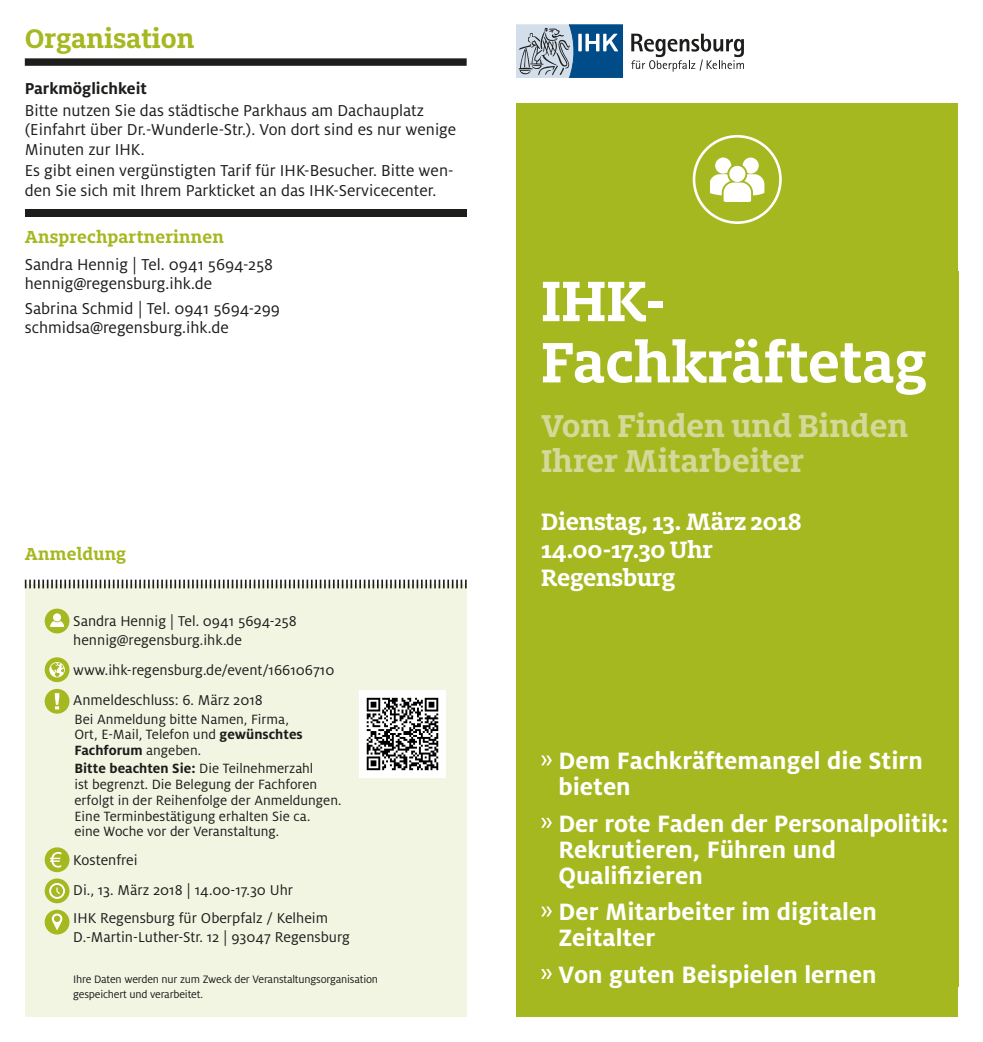
<style>
.page{position:relative;width:983px;height:1042px;background:#fff}
.page>*{position:absolute;margin:0;border:0;box-sizing:border-box;transform-origin:0 0}
.t1{font:700 63px/61.2px "Milo Slab Pro";color:#fff}
.t2{font:700 35px/35px "Milo Slab Pro";color:#d3da99}
.t3{font:700 29.75px "Milo Slab Pro";color:#a5b820}
.t4{font:700 26.25px/26.2px "Milo Pro";color:#fff}
.t5{font:700 26.25px/28px "Milo Slab Pro";letter-spacing:-.01em;color:#fff}
.t6{font:700 19.25px "Milo Slab OT";letter-spacing:.01em;color:#a5b820}
.t7{font:17.5px/19.2px "Milo Pro";color:#1d1d1b}
.t8{font:700 17.5px "Milo Pro";color:#1d1d1b}
.t9{font:15.75px/18.4px "Milo Pro";color:#1d1d1b}
.t10{font:14.88px/15.8px "Milo Pro";color:#1d1d1b}
.t11{font:11.9px/15.8px "Milo Pro";letter-spacing:-.015em;color:#1d1d1b}
.s1{font-weight:700}
</style>
<div class="page">
<svg style="left:516px;top:25px;width:106px;height:53px;background:#6c90ae"></svg>
<svg style="left:631px;top:34px;width:112px;height:38px"></svg>
<div style="left:516px;top:103px;width:441px;height:914px;background:#a5b820"></div>
<svg style="left:541px;top:755px;width:10px;height:10px"></svg>
<svg style="left:541px;top:818px;width:10px;height:10px"></svg>
<svg style="left:541px;top:906px;width:10px;height:10px"></svg>
<svg style="left:541px;top:969px;width:10px;height:10px"></svg>
<div style="left:25px;top:58px;width:441px;height:8px;background:#1d1d1b"></div>
<div style="left:25px;top:584px;width:441px;height:433px;background:#f3f5e3"></div>
<div style="left:45px;top:608px;width:24px;height:25px;background:#a5b820;border-radius:50%"></div>
<svg style="left:50px;top:613px;width:14px;height:14px"></svg>
<div style="left:45px;top:657px;width:24px;height:25px;background:#a5b820;border-radius:50%"></div>
<svg style="left:49px;top:662px;width:16px;height:15px"></svg>
<div style="left:45px;top:689px;width:24px;height:25px;background:#a5b820;border-radius:50%"></div>
<svg style="left:55px;top:693px;width:4px;height:16px"></svg>
<div style="left:45px;top:847px;width:24px;height:25px;background:#a5b820;border-radius:50%"></div>
<svg style="left:50px;top:852px;width:12px;height:15px"></svg>
<div style="left:45px;top:878px;width:24px;height:25px;background:#a5b820;border-radius:50%"></div>
<svg style="left:56px;top:887px;width:4px;height:7px"></svg>
<div style="left:49px;top:883px;width:16px;height:16px;border:2px solid #fff;border-radius:50%"></div>
<div style="left:45px;top:909px;width:24px;height:25px;background:#a5b820;border-radius:50%"></div>
<svg style="left:52px;top:913px;width:10px;height:17px"></svg>
<svg style="left:25px;top:579px;width:441px;height:9px"></svg>
<div style="left:25px;top:209px;width:441px;height:8px;background:#1d1d1b"></div>
<div style="left:692px;top:135px;width:89px;height:89px;border:3px solid #fff;border-radius:50%"></div>
<svg style="left:710px;top:158px;width:54px;height:44px"></svg>
<img style="left:359px;top:691px;width:86px;height:86px">
<h3 class="t3" style="left:25px;top:20px;width:171px">Organisation</h3>
<p class="t8" style="left:25px;top:79px;width:124px">Parkmöglichkeit</p>
<p class="t7" style="left:25px;top:101px;width:433px">Bitte nutzen Sie das städtische Parkhaus am Dachauplatz (Einfahrt über Dr.-Wunderle-Str.). Von dort sind es nur wenige<br>Minuten zur IHK.</p>
<p class="t7" style="left:25px;top:161px;width:430px">Es gibt einen vergünstigten Tarif für IHK-Besucher. Bitte wen&shy;den Sie sich mit Ihrem Parkticket an das IHK-Servicecenter.</p>
<p class="t6" style="left:25px;top:226px;width:200px">Ansprechpartnerinnen</p>
<p class="t7" style="left:25px;top:255px;width:250px">Sandra Hennig | Tel. 0941 5694-258 hennig@regensburg.ihk.de</p>
<p class="t7" style="left:25px;top:298px;width:257px">Sabrina Schmid | Tel. 0941 5694-299 schmidsa@regensburg.ihk.de</p>
<p class="t6" style="left:25px;top:544px;width:103px">Anmeldung</p>
<p class="t9" style="left:73px;top:612px;width:225px">Sandra Hennig | Tel. 0941 5694-258 hennig@regensburg.ihk.de</p>
<p class="t9" style="left:73px;top:655px;width:262px;line-height:30.3px">www.ihk-regensburg.de/event/166106710<br>Anmeldeschluss: 6. März 2018</p>
<p class="t10" style="left:74px;top:711px;width:230px">Bei Anmeldung bitte Namen, Firma,<br>Ort, E-Mail, Telefon und <span class="s1">gewünschtes<br>Fachforum</span> angeben.</p>
<p class="t10" style="left:74px;top:761px;width:268px"><span class="s1">Bitte beachten Sie:</span> Die Teilnehmerzahl<br>ist begrenzt. Die Belegung der Fachforen erfolgt in der Reihenfolge der Anmeldungen.<br>Eine Terminbestätigung erhalten Sie ca.<br>eine Woche vor der Veranstaltung.</p>
<p class="t9" style="left:73px;top:845px;width:221px;line-height:30.3px">Kostenfrei<br>Di., 13. März 2018 | 14.00-17.30 Uhr</p>
<p class="t9" style="left:73px;top:909px;width:278px">IHK Regensburg für Oberpfalz / Kelheim<br>D.-Martin-Luther-Str. 12 | 93047 Regensburg</p>
<p class="t11" style="left:73px;top:971px;width:306px">Ihre Daten werden nur zum Zweck der Veranstaltungsorganisation gespeichert und verarbeitet.</p>
<h1 class="t1" style="left:541px;top:268px;width:387px">IHK-<br>Fachkräftetag</h1>
<h2 class="t2" style="left:541px;top:407px;width:368px">Vom Finden und Binden<br>Ihrer Mitarbeiter</h2>
<h3 class="t5" style="left:541px;top:507px;width:262px">Dienstag, 13. März 2018<br>14.00-17.30 Uhr<br>Regensburg</h3>
<h3 class="t4" style="left:558px;top:747px;width:366px">Dem Fachkräftemangel die Stirn bieten</h3>
<h3 class="t4" style="left:558px;top:810px;width:391px">Der rote Faden der Personalpolitik:<br>Rekrutieren, Führen und<br>Qualifizieren</h3>
<h3 class="t4" style="left:558px;top:899px;width:320px">Der Mitarbeiter im digitalen<br>Zeitalter</h3>
<h3 class="t4" style="left:558px;top:961px;width:319px">Von guten Beispielen lernen</h3>
</div>
